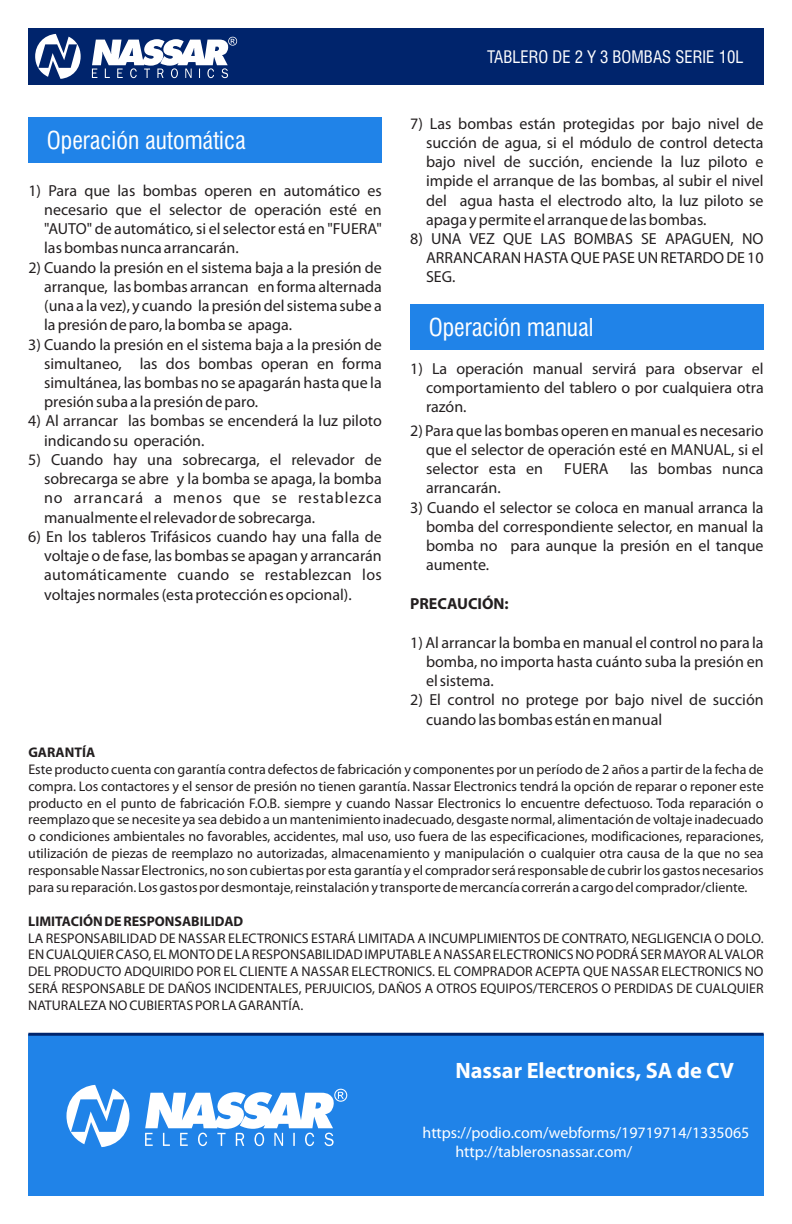
<style>
.page{position:relative;width:792px;height:1224px;background:#fff}
.page>*{position:absolute;margin:0;border:0;box-sizing:border-box;transform-origin:0 0}
.t1{font:condensed 24px "Swiss 721 BT";color:#fff}
.t2{font:700 22.4px "Myriad Pro";color:#fff}
.t3{font:condensed 16.8px "Swiss 721 BT";color:#fff}
.t4{font:16px/19.2px "Myriad Pro";color:#231f20;text-align:justify}
.t5{font:16px/19.2px "Myriad Pro";color:#fff}
.t6{font:700 16px "Myriad Pro";color:#231f20}
.t7{font:14px/16.8px "Myriad Pro";color:#231f20;text-align:justify}
.t8{font:700 14px "Myriad Pro";color:#231f20}
</style>
<div class="page">
<div style="left:28px;top:28px;width:736px;height:57px;background:#00246c"></div>
<svg style="left:35px;top:34px;width:202px;height:45px"></svg>
<div style="left:28px;top:1034px;width:736px;height:162px;background:#2083e8"></div>
<hr style="left:28px;top:1033px;width:736px;height:3px;background:#00246c">
<svg style="left:67px;top:1085px;width:280px;height:62px"></svg>
<div style="left:28px;top:117px;width:354px;height:45px;background:#2083e8"></div>
<div style="left:410px;top:305px;width:354px;height:45px;background:#2083e8"></div>
<h1 class="t1" style="left:47px;top:131px;width:200px">Operación automática</h1>
<p class="t4" style="left:44px;top:182px;width:339px;text-indent:-16px">1) Para que las bombas operen en automático es necesario que el selector de operación esté en "AUTO" de automático, si el selector está en "FUERA" lasbombasnunca arrancarán.</p>
<p class="t4" style="left:44px;top:259px;width:339px;text-indent:-16px">2) Cuando la presión en el sistema baja a la presión de arranque, lasbombas arrancan enforma alternada (una a la vez), y cuando lapresióndelsistema sube a lapresióndeparo, labomba se apaga.</p>
<p class="t4" style="left:44px;top:336px;width:339px;text-indent:-16px">3) Cuando la presión en el sistema baja a la presión de simultaneo, las dos bombas operan en forma simultánea, las bombas no se apagarán hasta que la presiónsuba a lapresióndeparo.</p>
<p class="t4" style="left:44px;top:413px;width:339px;text-indent:-16px">4) Al arrancar las bombas se encenderá la luz piloto indicandosu operación.</p>
<p class="t4" style="left:44px;top:451px;width:339px;text-indent:-16px">5) Cuando hay una sobrecarga, el relevador de sobrecarga se abre y la bomba se apaga, la bomba no arrancará a menos que se restablezca manualmenteelrelevadorde sobrecarga.</p>
<p class="t4" style="left:44px;top:528px;width:339px;text-indent:-16px">6) En los tableros Trifásicos cuando hay una falla de voltaje o de fase, las bombasse apagan y arrancarán automáticamente cuando se restablezcan los voltajesnormales(estaprotecciónesopcional).</p>
<p class="t3" style="left:487px;top:50px;width:258px">TABLERO DE 2 Y 3 BOMBAS SERIE 10L</p>
<p class="t4" style="left:426px;top:115px;width:339px;text-indent:-16px">7) Las bombas están protegidas por bajo nivel de succión de agua, si el módulo de control detecta bajo nivel de succión, enciende la luz piloto e impide el arranque de las bombas, al subir el nivel del agua hasta el electrodo alto, la luz piloto se apaga ypermiteel arranquede lasbombas.</p>
<p class="t4" style="left:426px;top:230px;width:339px;text-indent:-16px">8) UNA VEZ QUE LAS BOMBAS SE APAGUEN, NO ARRANCARAN HASTAQUE PASEUNRETARDODE 10<br>SEG.</p>
<h1 class="t1" style="left:429px;top:318px;width:166px">Operación manual</h1>
<p class="t4" style="left:426px;top:360px;width:339px;text-indent:-16px">1) La operación manual servirá para observar el comportamiento del tablero o por cualquiera otra razón.</p>
<p class="t4" style="left:426px;top:422px;width:339px;text-indent:-16px">2) Paraque las bombas operen en manual es necesario que el selector de operación esté en MANUAL, si el selector esta en</p>
<p class="t4" style="left:564px;top:460px;width:46px">FUERA</p>
<p class="t4" style="left:630px;top:460px;width:135px">las bombas nunca</p>
<p class="t4" style="left:426px;top:480px;width:76px">arrancarán.</p>
<p class="t4" style="left:426px;top:499px;width:339px;text-indent:-16px">3) Cuando el selector se coloca en manual arranca la bomba del correspondiente selector, en manual la bomba no para aunque la presión en el tanque aumente.</p>
<p class="t6" style="left:410px;top:597px;width:100px">PRECAUCIÓN:</p>
<p class="t4" style="left:426px;top:634px;width:339px;text-indent:-16px">1) Al arrancarla bomba en manual el control no para la bomba, no importa hasta cuánto suba la presión en elsistema.</p>
<p class="t4" style="left:426px;top:692px;width:339px;text-indent:-16px">2) El control no protege por bajo nivel de succión cuandolasbombas estánenmanual</p>
<p class="t8" style="left:28px;top:747px;width:68px">GARANTÍA</p>
<p class="t7" style="left:28px;top:762px;width:737px">Este producto cuenta con garantía contra defectos de fabricación y componentes por un período de 2 años a partir de la fecha de compra. Los contactores y el sensor de presión no tienen garantía. Nassar Electronics tendrá la opción de reparar o reponer este producto en el punto de fabricación F.O.B. siempre y cuando Nassar Electronics lo encuentre defectuoso. Toda reparación o reemplazo que se necesite ya sea debido a un mantenimientoinadecuado, desgaste normal, alimentación de voltaje inadecuado o condiciones ambientales no favorables, accidentes, mal uso, uso fuera de las especificaciones, modificaciones, reparaciones, utilización de piezas de reemplazo no autorizadas, almacenamiento y manipulación o cualquier otra causa de la que no sea responsableNassar Electronics, no son cubiertaspor estagarantía y el compradorserá responsablede cubrirlosgastosnecesarios para sureparación. Losgastospordesmontaje,reinstalacióny transportedemercancía correrána cargodel comprador/cliente.</p>
<p class="t8" style="left:28px;top:915px;width:217px">LIMITACIÓNDERESPONSABILIDAD</p>
<p class="t7" style="left:28px;top:931px;width:737px">LA RESPONSABILIDAD DE NASSAR ELECTRONICS ESTARÁ LIMITADA A INCUMPLIMIENTOS DE CONTRATO, NEGLIGENCIA O DOLO.<br>ENCUALQUIERCASO, ELMONTODE LARESPONSABILIDADIMPUTABLEANASSARELECTRONICSNOPODRÁSERMAYORALVALOR DEL PRODUCTO ADQUIRIDO POR EL CLIENTE A NASSAR ELECTRONICS. EL COMPRADOR ACEPTA QUE NASSAR ELECTRONICS NO SERÁ RESPONSABLE DE DAÑOS INCIDENTALES, PERJUICIOS, DAÑOS A OTROS EQUIPOS/TERCEROS O PERDIDAS DE CUALQUIER NATURALEZANOCUBIERTASPORLAGARANTÍA.</p>
<h2 class="t2" style="left:455px;top:1062px;width:280px">Nassar Electronics, SA de CV</h2>
<p class="t5" style="left:455px;top:1124px;width:295px;text-indent:-33px">https://podio.com/webforms/19719714/1335065 http://tablerosnassar.com/</p>
</div>
